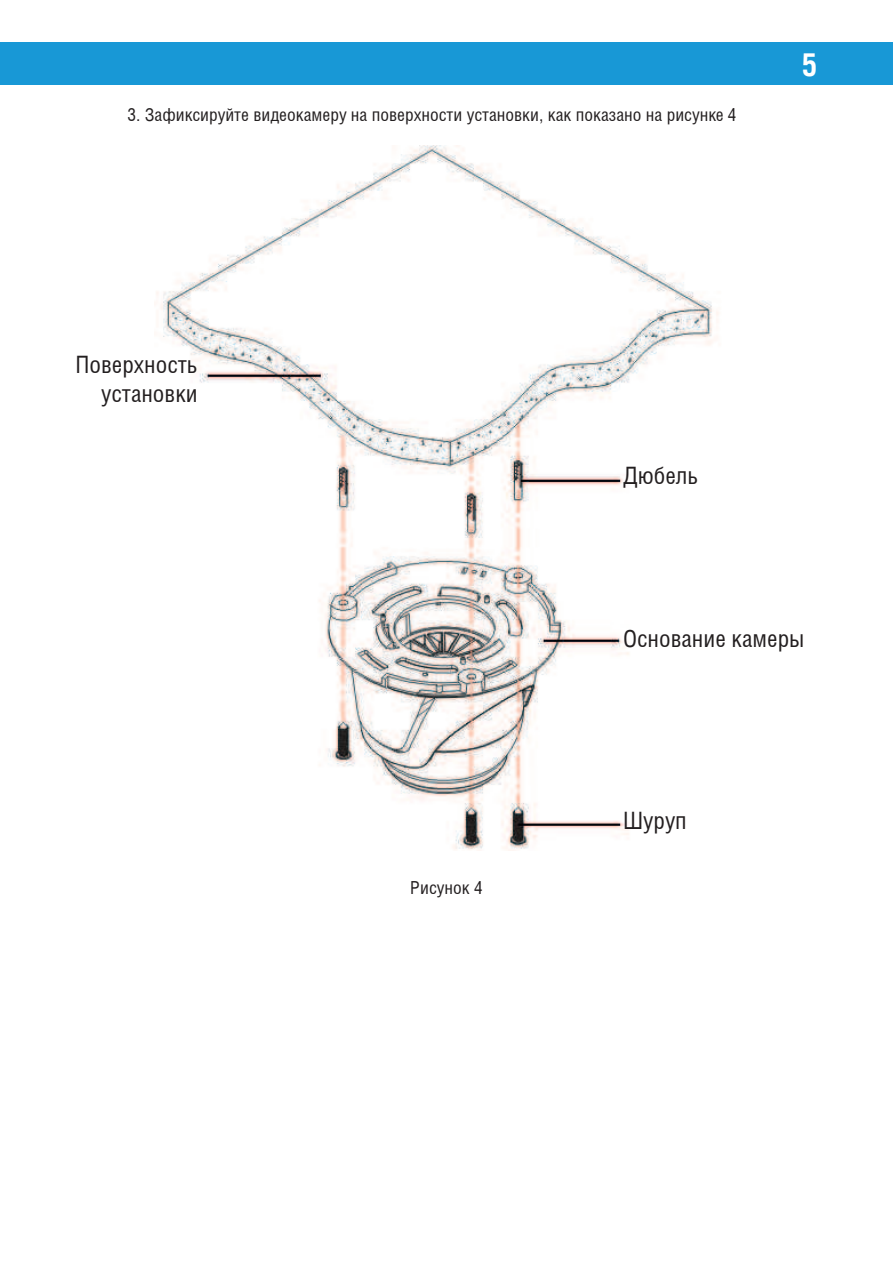
<style>
.page{position:relative;width:893px;height:1263px;background:#fff}
.page>*{position:absolute;margin:0;border:0;box-sizing:border-box;transform-origin:0 0}
.t1{font:700 31.5px "Helios Cond";color:#fff}
.t2{font:24px/28.8px "Helios Cond";color:#231f20;text-align:right}
.t3{font:18px "Helios Cond";color:#231f20}
</style>
<div class="page">
<div style="left:0;top:43px;width:893px;height:42px;background:#1898d6"></div>
<img style="left:156px;top:146px;width:563px;height:704px">
<p class="t3" style="left:128px;top:103px;width:610px">3. Зафиксируйте видеокамеру на поверхности установки, как показано на рисунке 4</p>
<h1 class="t1" style="left:802px;top:46px;width:17px">5</h1>
<h2 class="t2" style="left:75px;top:350px;width:124px">Поверхность установки</h2>
<h2 class="t2" style="left:623px;top:460px;width:77px">Дюбель</h2>
<h2 class="t2" style="left:623px;top:624px;width:183px">Основание камеры</h2>
<p class="t3" style="left:410px;top:876px;width:74px">Рисунок 4</p>
<h2 class="t2" style="left:623px;top:806px;width:65px">Шуруп</h2>
</div>
